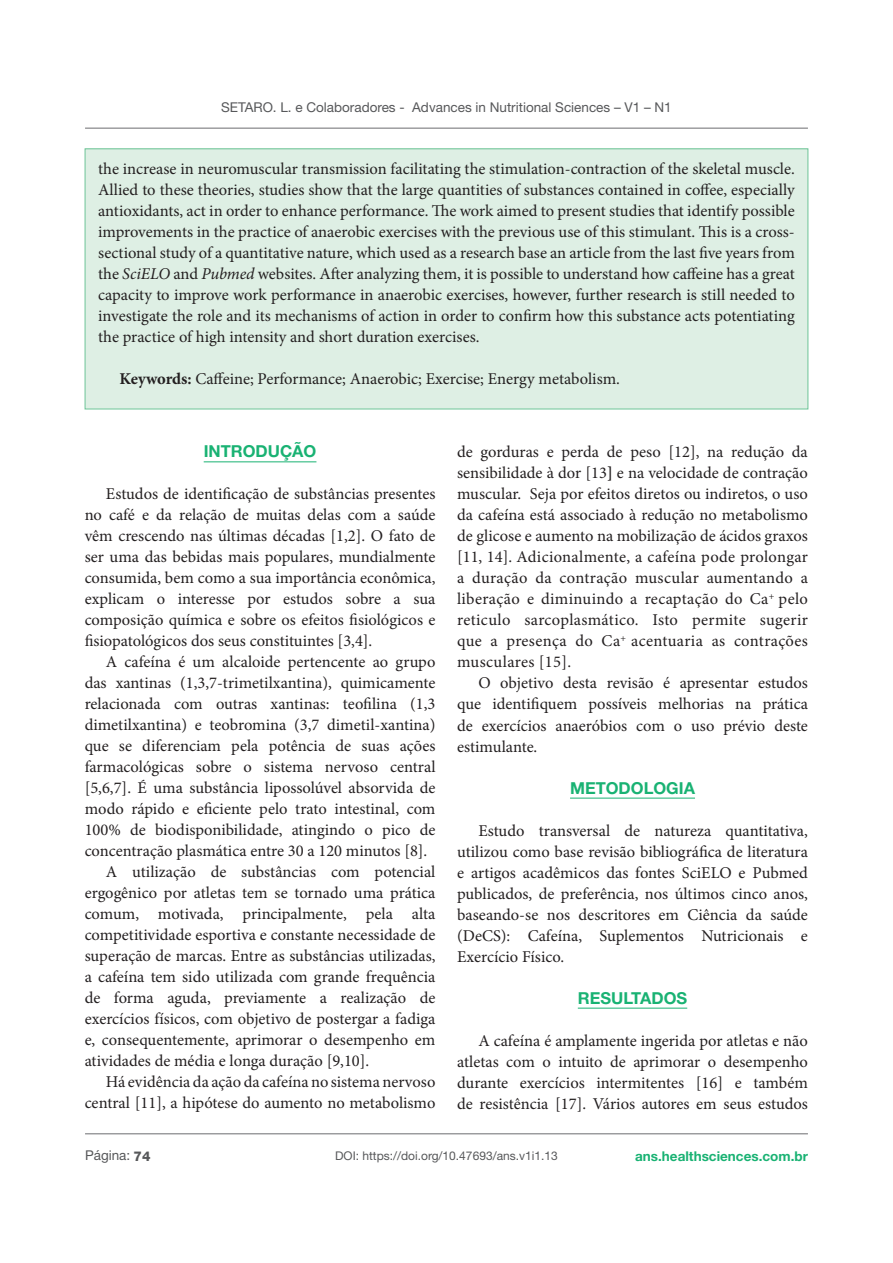
<style>
.page{position:relative;width:893px;height:1263px;background:#fff}
.page>*{position:absolute;margin:0;border:0;box-sizing:border-box;transform-origin:0 0}
.t1{font:16.5px/21px "Minion Pro";color:#231f20;text-align:justify}
.t2{font:700 16.5px "Helvetica Neue LT Std";color:#19b273}
.t3{font:13.5px "Helvetica Neue LT Std";color:#57585a}
.t4{font:700 13.5px "Helvetica Neue";color:#19b273}
.t5{font:12px "Helvetica Neue LT Std";color:#57585a}
.s1{font-style:italic}
.s2{font-weight:700}
.s3{font-weight:800}
</style>
<div class="page">
<hr style="left:85px;top:128px;width:723px;height:1px;background:#6c6d70">
<hr style="left:85px;top:1133px;width:723px;height:1px;background:#6c6d70">
<div style="left:84px;top:148px;width:725px;height:262px;background:#deefe4"></div>
<hr style="left:204px;top:461px;width:112px;height:1px;background:#19b273">
<hr style="left:570px;top:798px;width:125px;height:1px;background:#19b273">
<hr style="left:578px;top:1008px;width:109px;height:1px;background:#19b273">
<p class="t3" style="left:221px;top:99px;width:452px">SETARO. L. e Colaboradores - Advances in Nutritional Sciences – V1 – N1</p>
<p class="t1" style="left:98px;top:158px;width:698px">the increase in neuromuscular transmission facilitating the stimulation-contraction of the skeletal muscle.<br>Allied to these theories, studies show that the large quantities of substances contained in coffee, especially antioxidants, act in order to enhance performance. The work aimed to present studies that identify possible improvements in the practice of anaerobic exercises with the previous use of this stimulant. This is a cross&shy;sectional study of a quantitative nature, which used as a research base an article from the last five years from the <span class="s1">SciELO</span> and <span class="s1">Pubmed</span> websites. After analyzing them, it is possible to understand how caffeine has a great capacity to improve work performance in anaerobic exercises, however, further research is still needed to investigate the role and its mechanisms of action in order to confirm how this substance acts potentiating the practice of high intensity and short duration exercises.</p>
<p class="t1" style="left:119px;top:368px;width:502px"><span class="s2">Keywords:</span> Caffeine; Performance; Anaerobic; Exercise; Energy metabolism.</p>
<p class="t2" style="left:204px;top:441px;width:114px">INTRODUÇÃO</p>
<p class="t1" style="left:85px;top:483px;width:352px;text-indent:21px">Estudos de identificação de substâncias presentes no café e da relação de muitas delas com a saúde vêm crescendo nas últimas décadas [1,2]. O fato de ser uma das bebidas mais populares, mundialmente consumida, bem como a sua importância econômica, explicam o interesse por estudos sobre a sua composição química e sobre os efeitos fisiológicos e fisiopatológicos dos seus constituintes [3,4].</p>
<p class="t1" style="left:106px;top:652px;width:331px">A cafeína é um alcaloide pertencente ao grupo</p>
<p class="t1" style="left:85px;top:673px;width:352px">das xantinas (1,3,7-trimetilxantina), quimicamente</p>
<p class="t1" style="left:85px;top:694px;width:352px">relacionada com outras xantinas: teofilina (1,3</p>
<p class="t1" style="left:85px;top:715px;width:352px">dimetilxantina) e teobromina (3,7 dimetil-xantina)</p>
<p class="t1" style="left:85px;top:736px;width:352px">que se diferenciam pela potência de suas ações</p>
<p class="t1" style="left:85px;top:757px;width:352px">farmacológicas sobre o sistema nervoso central</p>
<p class="t1" style="left:85px;top:778px;width:352px">[5,6,7]. É uma substância lipossolúvel absorvida de</p>
<p class="t1" style="left:85px;top:799px;width:352px">modo rápido e eficiente pelo trato intestinal, com</p>
<p class="t1" style="left:85px;top:820px;width:352px">100% de biodisponibilidade, atingindo o pico de</p>
<p class="t1" style="left:85px;top:841px;width:344px">concentração plasmática entre 30 a 120 minutos [8].</p>
<p class="t1" style="left:106px;top:862px;width:331px">A utilização de substâncias com potencial</p>
<p class="t1" style="left:85px;top:883px;width:352px">ergogênico por atletas tem se tornado uma prática</p>
<p class="t1" style="left:85px;top:904px;width:352px">comum, motivada, principalmente, pela alta</p>
<p class="t1" style="left:85px;top:925px;width:352px">competitividade esportiva e constante necessidade de</p>
<p class="t1" style="left:85px;top:946px;width:352px">superação de marcas. Entre as substâncias utilizadas,</p>
<p class="t1" style="left:85px;top:967px;width:352px">a cafeína tem sido utilizada com grande frequência</p>
<p class="t1" style="left:85px;top:988px;width:352px">de forma aguda, previamente a realização de</p>
<p class="t1" style="left:85px;top:1009px;width:352px">exercícios físicos, com objetivo de postergar a fadiga</p>
<p class="t1" style="left:85px;top:1030px;width:352px">e, consequentemente, aprimorar o desempenho em</p>
<p class="t1" style="left:85px;top:1051px;width:286px">atividades de média e longa duração [9,10].</p>
<p class="t1" style="left:106px;top:1072px;width:331px">Há evidência da ação da cafeína no sistema nervoso</p>
<p class="t1" style="left:85px;top:1093px;width:352px">central [11], a hipótese do aumento no metabolismo</p>
<p class="t1" style="left:457px;top:442px;width:352px">de gorduras e perda de peso [12], na redução da sensibilidade à dor [13<span class="s2">]</span> e na velocidade de contração muscular. Seja por efeitos diretos ou indiretos, o uso da cafeína está associado à redução no metabolismo de glicose e aumento na mobilização de ácidos graxos [11, 14]. Adicionalmente, a cafeína pode prolongar a duração da contração muscular aumentando a liberação e diminuindo a recaptação do Ca<sup>+</sup> pelo reticulo sarcoplasmático. Isto permite sugerir que a presença do Ca<sup>+</sup> acentuaria as contrações musculares [15].</p>
<p class="t1" style="left:457px;top:673px;width:352px;text-indent:21px">O objetivo desta revisão é apresentar estudos que identifiquem possíveis melhorias na prática de exercícios anaeróbios com o uso prévio deste estimulante.</p>
<p class="t2" style="left:570px;top:777px;width:126px">METODOLOGIA</p>
<p class="t1" style="left:457px;top:820px;width:352px;text-indent:21px">Estudo transversal de natureza quantitativa, utilizou como base revisão bibliográfica de literatura e artigos acadêmicos das fontes SciELO e Pubmed publicados, de preferência, nos últimos cinco anos, baseando-se nos descritores em Ciência da saúde (DeCS): Cafeína, Suplementos Nutricionais e Exercício Físico.</p>
<p class="t2" style="left:578px;top:987px;width:111px">RESULTADOS</p>
<p class="t1" style="left:457px;top:1030px;width:352px;text-indent:21px">A cafeína é amplamente ingerida por atletas e não atletas com o intuito de aprimorar o desempenho durante exercícios intermitentes [16] e também de resistência [17]. Vários autores em seus estudos</p>
<p class="t3" style="left:85px;top:1147px;width:67px">Página: <span class="s3">74</span></p>
<p class="t5" style="left:335px;top:1148px;width:224px">DOI: https://doi.org/10.47693/ans.v1i1.13</p>
<p class="t4" style="left:635px;top:1147px;width:174px">ans.healthsciences.com.br</p>
</div>
